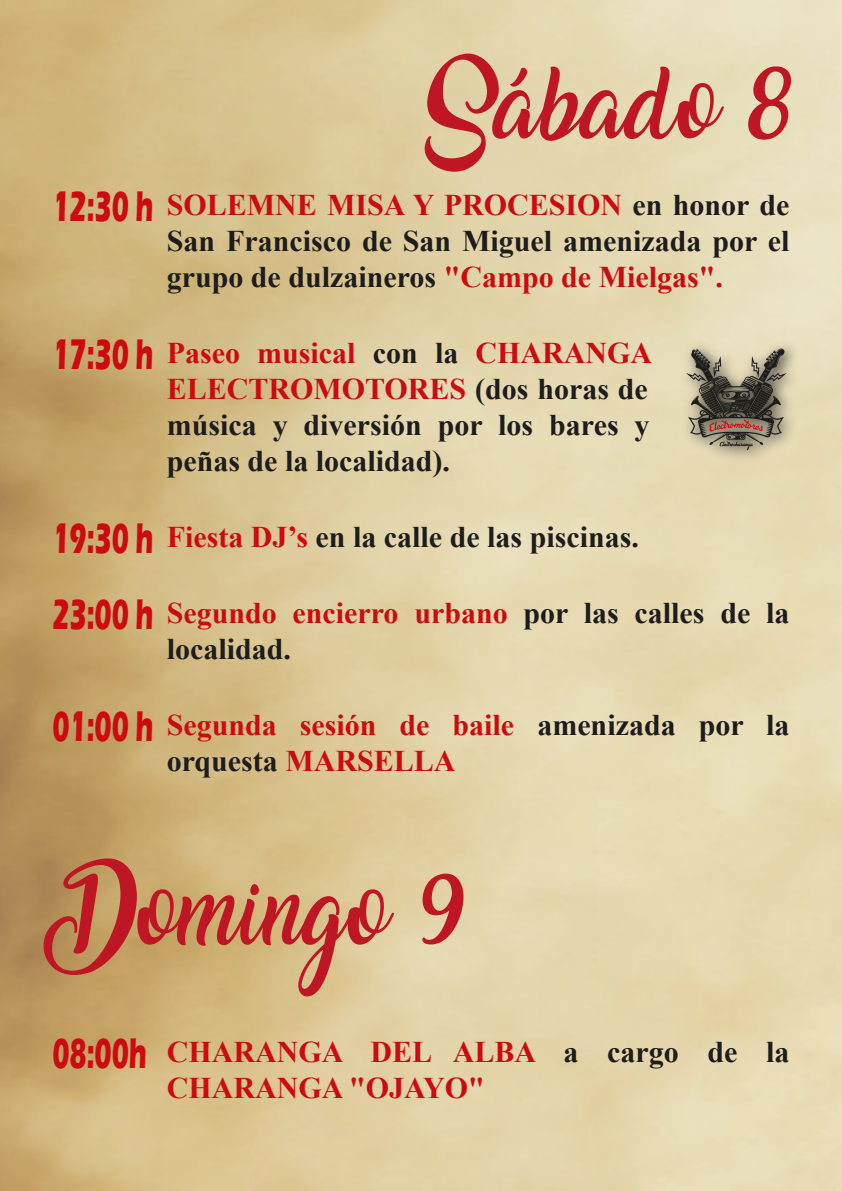
<style>
.page{position:relative;width:842px;height:1191px;background:#fff}
.page>*{position:absolute;margin:0;border:0;box-sizing:border-box;transform-origin:0 0}
.t1{font:64px "Amarillo";color:#be1622;scale:.95 1}
.t2{font:700 30px/36px "Times New Roman";color:#1d1d1b}
.t3{font:700 30px/36px "Times New Roman";color:#cc0b10}
.s1{font-family:"Eras ITC";font-size:44px;color:#cc0b10}
.s2{color:#cc0b10}
.s3{font-family:"Eras ITC";font-size:44px}
.s4{color:#1d1d1b}
</style>
<div class="page">
<img style="left:0;top:0;width:842px;height:1191px">
<img style="left:672px;top:334px;width:135px;height:137px">
<svg style="left:686px;top:348px;width:100px;height:102px;background:#857d6b"></svg>
<h1 class="t1" style="left:425px;top:79px;width:385px">Sábado 8</h1>
<p class="t2" style="left:167px;top:186px;width:624px;text-align:justify;text-indent:-114px"><span class="s1">12:30 h</span> <span class="s2">SOLEMNE MISA Y PROCESION</span> en honor de San Francisco de San Miguel amenizada por el grupo de dulzaineros <span class="s2">"Campo de Mielgas".</span></p>
<p class="t2" style="left:167px;top:334px;width:487px;text-indent:-114px"><span class="s1">17:30 h</span> <span class="s2">Paseo musical</span> con la <span class="s2">CHARANGA<br>ELECTROMOTORES</span> (dos horas de música y diversión por los bares y peñas de la localidad).</p>
<p class="t2" style="left:52px;top:518px;width:588px"><span class="s1">19:30 h</span> <span class="s2">Fiesta DJ’s</span> en la calle de las piscinas.</p>
<p class="t2" style="left:167px;top:594px;width:624px;text-indent:-114px"><span class="s1">23:00 h</span> <span class="s2">Segundo encierro urbano</span> por las calles de la localidad.</p>
<p class="t3" style="left:167px;top:706px;width:624px;text-indent:-114px"><span class="s3">01:00 h</span> Segunda sesión de baile <span class="s4">amenizada por la orquesta</span> MARSELLA</p>
<h1 class="t1" style="left:52px;top:885px;width:435px">Domingo 9</h1>
<p class="t3" style="left:167px;top:1032px;width:624px;text-indent:-114px"><span class="s3">08:00h</span> CHARANGA DEL ALBA <span class="s4">a cargo de la<br></span>CHARANGA "OJAYO"</p>
</div>
